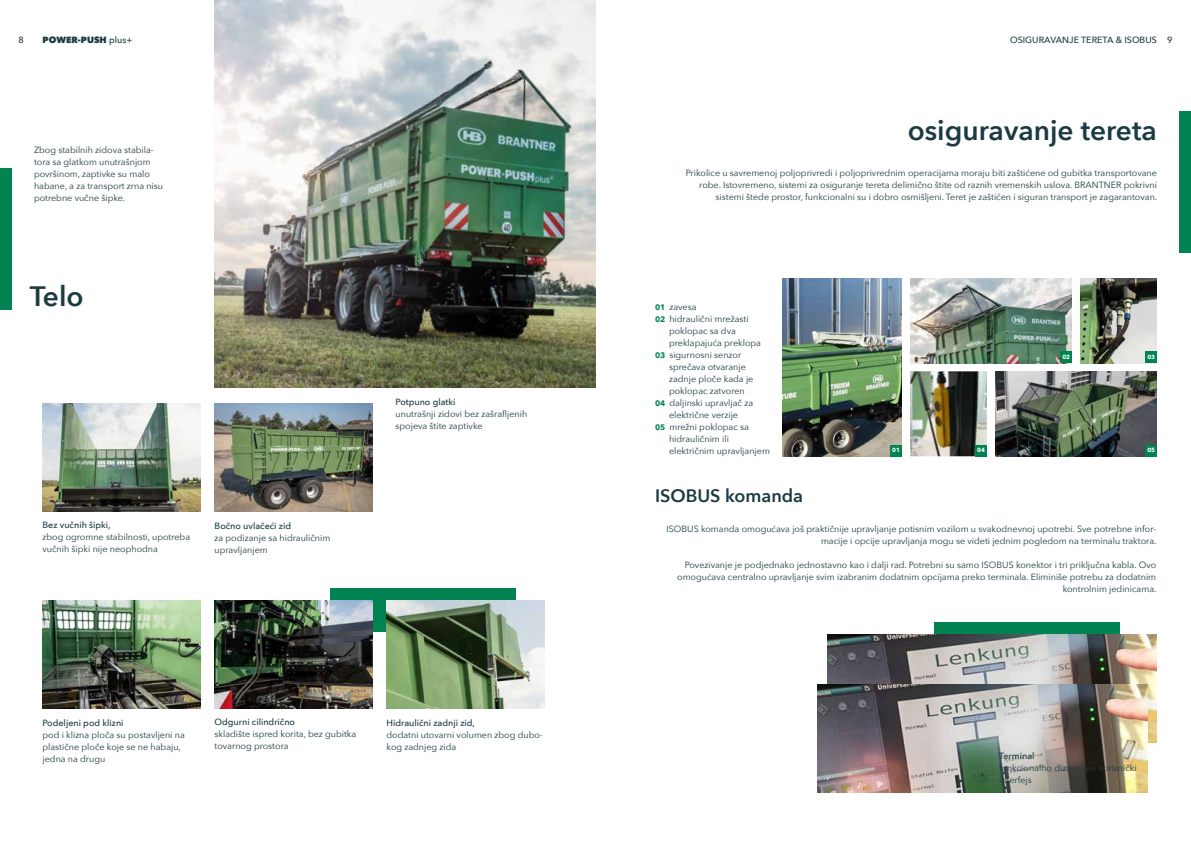
<style>
.page{position:relative;width:1191px;height:842px;background:#fff}
.page>*{position:absolute;margin:0;border:0;box-sizing:border-box;transform-origin:0 0}
.t1{font:600 28px "Avenir Next";color:#1b3a42}
.t2{font:600 18px "Avenir Next";color:#1b3a42}
.t3{font:9px/12px "Avenir Next";color:#1b3a42}
.t4{font:500 9px "Avenir Next";color:#1b3a42}
.t5{font:800 9px "Avenir Next";color:#1b3a42}
.t6{font:700 6px "Avenir Next LT Pro";color:#fff}
.s1{font-weight:500}
.s2{font-family:"Avenir Next LT Pro";font-weight:700;font-size:8px;color:#008351}
</style>
<div class="page">
<div style="left:330px;top:588px;width:185px;height:44px;background:#008351"></div>
<img style="left:214px;top:0;width:381px;height:387px">
<img style="left:43px;top:404px;width:157px;height:108px">
<img style="left:386px;top:600px;width:158px;height:108px">
<img style="left:214px;top:404px;width:158px;height:108px">
<img style="left:214px;top:600px;width:158px;height:108px">
<img style="left:43px;top:600px;width:157px;height:108px">
<div style="left:0;top:168px;width:11px;height:142px;background:#008351"></div>
<img style="left:1080px;top:278px;width:77px;height:85px">
<img style="left:910px;top:371px;width:76px;height:85px">
<img style="left:995px;top:371px;width:162px;height:85px">
<img style="left:910px;top:278px;width:161px;height:85px">
<img style="left:782px;top:278px;width:119px;height:178px">
<div style="left:1145px;top:445px;width:12px;height:11px;background:#008351"></div>
<div style="left:1060px;top:352px;width:11px;height:11px;background:#008351"></div>
<div style="left:890px;top:445px;width:11px;height:11px;background:#008351"></div>
<div style="left:975px;top:445px;width:11px;height:11px;background:#008351"></div>
<div style="left:1145px;top:352px;width:11px;height:11px;background:#008351"></div>
<div style="left:934px;top:622px;width:185px;height:44px;background:#008351"></div>
<img style="left:827px;top:634px;width:330px;height:108px">
<img style="left:817px;top:685px;width:330px;height:108px">
<div style="left:1179px;top:111px;width:12px;height:142px;background:#008351"></div>
<p class="t4" style="left:19px;top:32px;width:7px">8</p>
<p class="t5" style="left:43px;top:34px;width:91px">POWER-PUSH <span class="s1">plus+</span></p>
<p class="t4" style="left:1167px;top:32px;width:7px">9</p>
<p class="t4" style="left:1010px;top:32px;width:148px">OSIGURAVANJE TERETA &amp; ISOBUS</p>
<p class="t3" style="left:34px;top:143px;width:131px">Zbog stabilnih zidova stabila&shy;tora sa glatkom unutrašnjom površinom, zaptivke su malo habane, a za transport zrna nisu potrebne vučne šipke.</p>
<h1 class="t1" style="left:30px;top:272px;width:55px">Telo</h1>
<p class="t4" style="left:43px;top:517px;width:70px">Bez vučnih šipki,</p>
<p class="t3" style="left:43px;top:530px;width:149px">zbog ogromne stabilnosti, upotreba vučnih šipki nije neophodna</p>
<p class="t4" style="left:214px;top:519px;width:78px">Bočno uvlačeći zid</p>
<p class="t3" style="left:214px;top:532px;width:117px">za podizanje sa hidrauličnim upravljanjem</p>
<p class="t4" style="left:395px;top:394px;width:61px">Potpuno glatki</p>
<p class="t3" style="left:395px;top:407px;width:133px">unutrašnji zidovi bez zašrafljenih spojeva štite zaptivke</p>
<p class="t4" style="left:43px;top:715px;width:83px">Podeljeni pod klizni</p>
<p class="t3" style="left:43px;top:728px;width:144px">pod i klizna ploča su postavljeni na plastične ploče koje se ne habaju, jedna na drugu</p>
<p class="t4" style="left:214px;top:714px;width:82px">Odgurni cilindrično</p>
<p class="t3" style="left:214px;top:728px;width:143px">skladište ispred korita, bez gubitka tovarnog prostora</p>
<p class="t4" style="left:386px;top:715px;width:90px">Hidraulični zadnji zid,</p>
<p class="t3" style="left:386px;top:728px;width:158px">dodatni utovarni volumen zbog dubo&shy;kog zadnjeg zida</p>
<h1 class="t1" style="left:907px;top:106px;width:251px">osiguravanje tereta</h1>
<p class="t3" style="left:686px;top:166px;width:473px;text-align:right">Prikolice u savremenoj poljoprivredi i poljoprivrednim operacijama moraju biti zaštićene od gubitka transportovane robe. Istovremeno, sistemi za osiguranje tereta delimično štite od raznih vremenskih uslova. BRANTNER pokrivni sistemi štede prostor, funkcionalni su i dobro osmišljeni. Teret je zaštićen i siguran transport je zagarantovan.</p>
<p class="t3" style="left:655px;top:300px;width:43px"><span class="s2">01</span> zavesa</p>
<p class="t3" style="left:655px;top:312px;width:95px"><span class="s2">02</span> hidraulični mrežasti</p>
<p class="t3" style="left:669px;top:324px;width:68px">poklopac sa dva</p>
<p class="t3" style="left:669px;top:336px;width:93px">preklapajuća preklopa</p>
<p class="t3" style="left:655px;top:348px;width:88px"><span class="s2">03</span> sigurnosni senzor</p>
<p class="t3" style="left:669px;top:360px;width:78px">sprečava otvaranje</p>
<p class="t3" style="left:669px;top:372px;width:86px">zadnje ploče kada je</p>
<p class="t3" style="left:669px;top:384px;width:77px">poklopac zatvoren</p>
<p class="t3" style="left:655px;top:396px;width:100px"><span class="s2">04</span> daljinski upravljač za</p>
<p class="t3" style="left:669px;top:408px;width:71px">električne verzije</p>
<p class="t3" style="left:655px;top:420px;width:95px"><span class="s2">05</span> mrežni poklopac sa</p>
<p class="t3" style="left:669px;top:432px;width:61px">hidrauličnim ili</p>
<p class="t3" style="left:669px;top:444px;width:102px">električnim upravljanjem</p>
<p class="t6" style="left:1147px;top:446px;width:9px">05</p>
<p class="t6" style="left:1147px;top:353px;width:9px">03</p>
<p class="t6" style="left:1062px;top:353px;width:9px">02</p>
<p class="t6" style="left:892px;top:446px;width:9px">01</p>
<p class="t6" style="left:977px;top:446px;width:9px">04</p>
<h2 class="t2" style="left:655px;top:481px;width:150px">ISOBUS komanda</h2>
<p class="t3" style="left:666px;top:522px;width:491px;text-align:right">ISOBUS komanda omogućava još praktičnije upravljanje potisnim vozilom u svakodnevnoj upotrebi. Sve potrebne infor&shy;macije i opcije upravljanja mogu se videti jednim pogledom na terminalu traktora.</p>
<p class="t3" style="left:677px;top:558px;width:481px;text-align:right">Povezivanje je podjednako jednostavno kao i dalji rad. Potrebni su samo ISOBUS konektor i tri priključna kabla. Ovo omogućava centralno upravljanje svim izabranim dodatnim opcijama preko terminala. Eliminiše potrebu za dodatnim kontrolnim jedinicama.</p>
<p class="t4" style="left:999px;top:748px;width:37px">Terminal</p>
<p class="t3" style="left:999px;top:762px;width:139px">funkcionalno dizajnirani korisnički interfejs</p>
</div>
